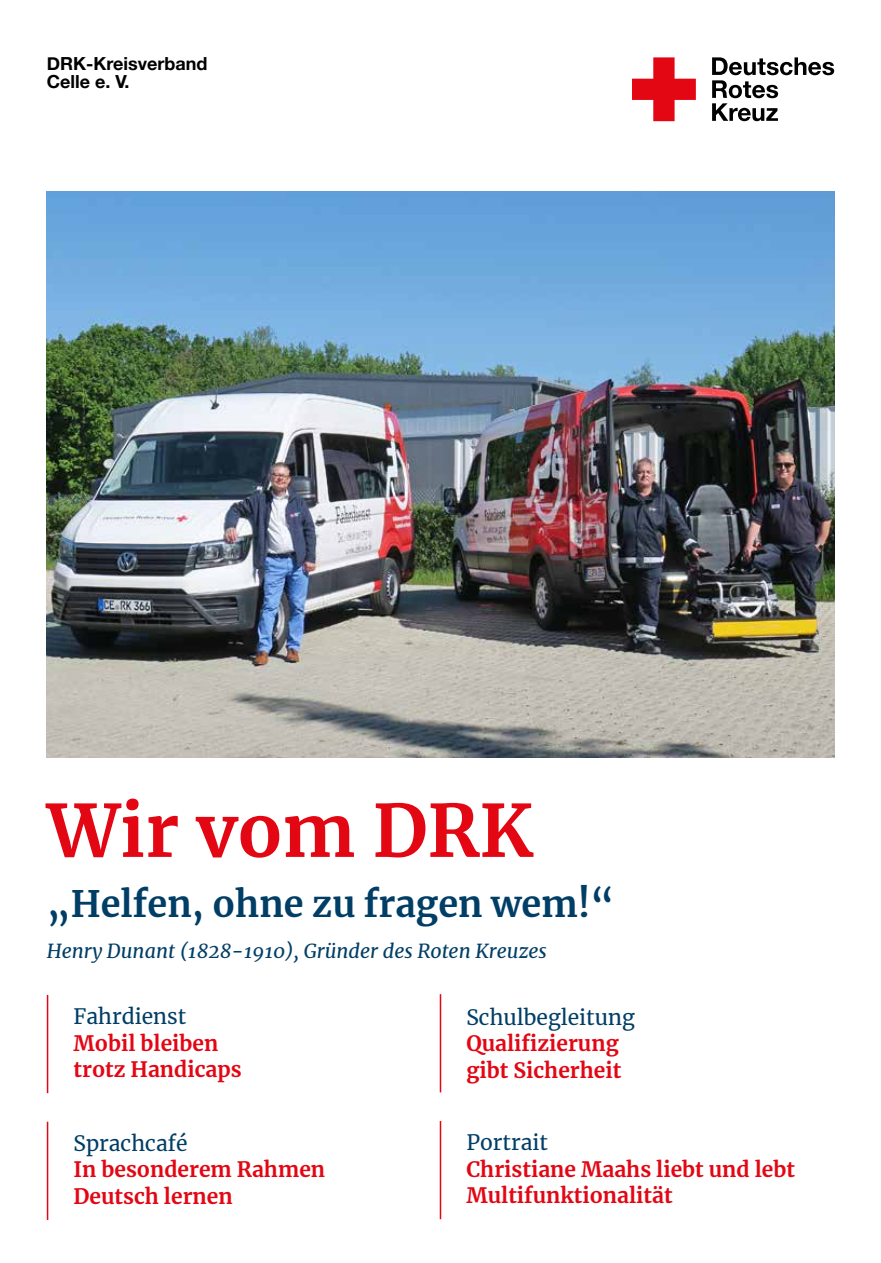
<style>
.page{position:relative;width:881px;height:1263px;background:#fff}
.page>*{position:absolute;margin:0;border:0;box-sizing:border-box;transform-origin:0 0}
.t1{font:700 72px "Merriweather";color:#e30613}
.t2{font:700 36px "Merriweather";color:#003e66}
.t3{font:700 21px/26.2px "Merriweather";color:#e30613}
.t4{font:21px "Merriweather";color:#003e66}
.t5{font:italic 19.5px "Merriweather";color:#003e66}
.t6{font:700 18px/18px "Helvetica Neue";color:#000}
</style>
<div class="page">
<svg style="left:632px;top:57px;width:63px;height:64px"></svg>
<svg style="left:712px;top:57px;width:121px;height:64px"></svg>
<img style="left:47px;top:191px;width:786px;height:566px">
<hr style="left:439px;top:1121px;width:2px;height:98px;background:#e30613">
<hr style="left:439px;top:994px;width:2px;height:98px;background:#e30613">
<hr style="left:47px;top:1122px;width:1px;height:98px;background:#e30613">
<hr style="left:47px;top:995px;width:1px;height:98px;background:#e30613">
<p class="t6" style="left:47px;top:55px;width:162px">DRK-Kreisverband<br>Celle e. V.</p>
<h1 class="t1" style="left:47px;top:781px;width:488px">Wir vom DRK</h1>
<h2 class="t2" style="left:47px;top:879px;width:569px">„Helfen, ohne zu fragen wem!“</h2>
<p class="t5" style="left:47px;top:937px;width:501px">Henry Dunant (1828-1910), Gründer des Roten Kreuzes</p>
<p class="t4" style="left:73px;top:1002px;width:114px">Fahrdienst</p>
<p class="t3" style="left:73px;top:1029px;width:170px">Mobil bleiben trotz Handicaps</p>
<p class="t4" style="left:73px;top:1129px;width:116px">Sprachcafé</p>
<p class="t3" style="left:73px;top:1156px;width:253px">In besonderem Rahmen<br>Deutsch lernen</p>
<p class="t4" style="left:466px;top:1003px;width:170px">Schulbegleitung</p>
<p class="t3" style="left:466px;top:1030px;width:156px">Qualifizierung gibt Sicherheit</p>
<p class="t4" style="left:466px;top:1128px;width:83px">Portrait</p>
<p class="t3" style="left:466px;top:1155px;width:330px">Christiane Maahs liebt und lebt<br>Multifunktionalität</p>
</div>
